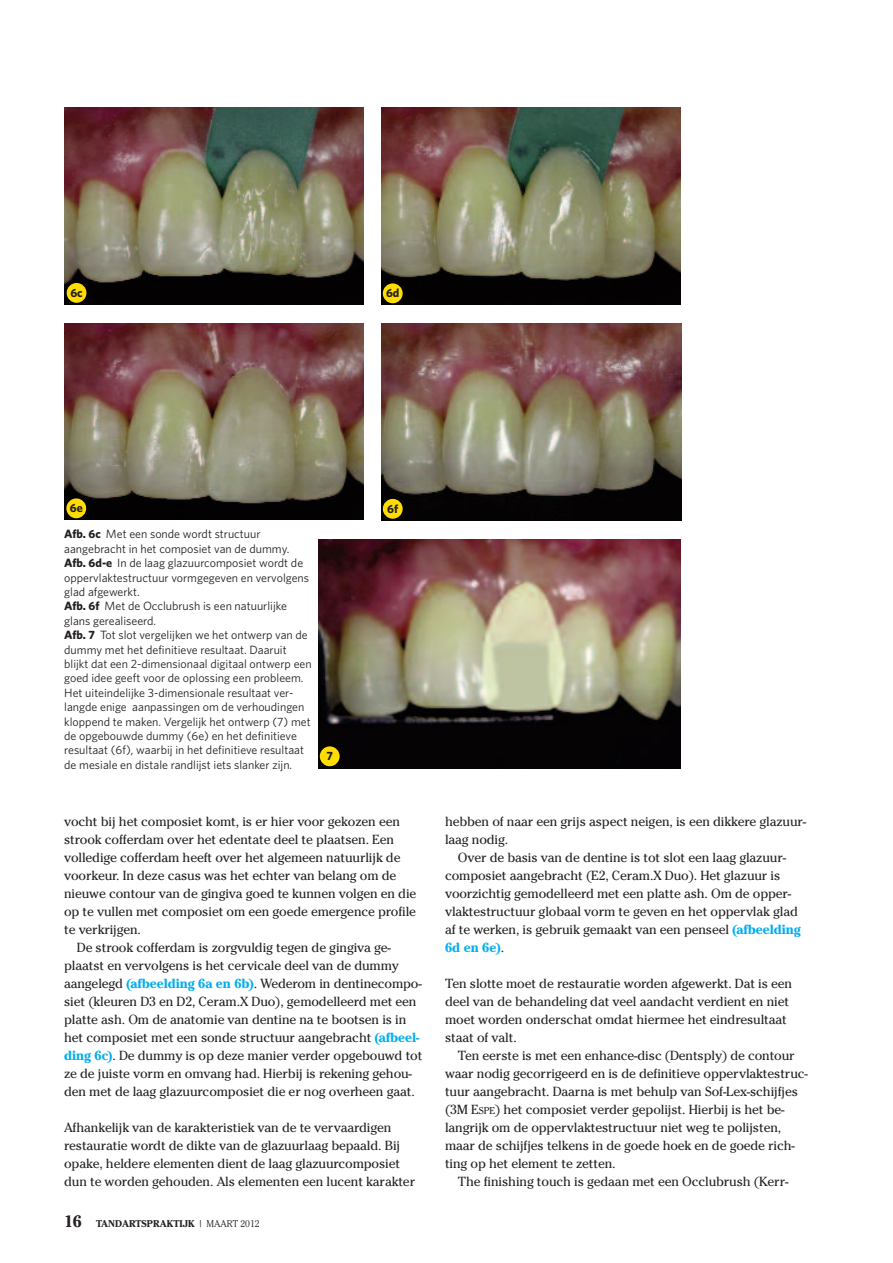
<style>
.page{position:relative;width:893px;height:1263px;background:#fff}
.page>*{position:absolute;margin:0;border:0;box-sizing:border-box;transform-origin:0 0}
.t1{font:13.2px/18px "Cheltenham Std";letter-spacing:-.01em;color:#231f20}
.t2{font:700 13.2px "Cheltenham Std";color:#00aeef}
.t3{font:12px/14.4px "Whitney";color:#231f20}
.t4{font:700 12px "Whitney";color:#231f20}
.t5{font:700 9.75px "Cheltenham Std";color:#231f20}
.s1{font-weight:700}
.s2{font-weight:700;color:#00aeef}
.s3{font-size:16.5px}
.s4{font-weight:300}
.s5{font-weight:400;color:#231f20}
.s6{font-size:9.9px}
</style>
<div class="page">
<img style="left:382px;top:108px;width:299px;height:197px">
<img style="left:65px;top:108px;width:299px;height:196px">
<div style="left:67px;top:283px;width:19px;height:20px;background:#ffdd01;border-radius:50%"></div>
<div style="left:383px;top:283px;width:20px;height:20px;background:#ffdd01;border-radius:50%"></div>
<img style="left:382px;top:323px;width:299px;height:197px">
<img style="left:65px;top:323px;width:299px;height:197px">
<div style="left:66px;top:498px;width:20px;height:20px;background:#ffdd01;border-radius:50%"></div>
<div style="left:383px;top:499px;width:20px;height:20px;background:#ffdd01;border-radius:50%"></div>
<img style="left:318px;top:539px;width:363px;height:229px">
<div style="left:320px;top:746px;width:20px;height:20px;background:#ffdd01;border-radius:50%"></div>
<p class="t4" style="left:70px;top:289px;width:14px">6c</p>
<p class="t4" style="left:386px;top:289px;width:15px">6d</p>
<p class="t4" style="left:70px;top:504px;width:14px">6e</p>
<p class="t4" style="left:387px;top:504px;width:13px">6f</p>
<p class="t3" style="left:64px;top:528px;width:249px"><span class="s1">Afb. 6c</span> Met een sonde wordt structuur aangebracht in het composiet van de dummy.<br><span class="s1">Afb. 6d-e</span> In de laag glazuurcomposiet wordt de oppervlaktestructuur vormgegeven en vervolgens glad afgewerkt.<br><span class="s1">Afb. 6f</span> Met de Occlubrush is een natuurlijke glans gerealiseerd.<br><span class="s1">Afb. 7</span> Tot slot vergelijken we het ontwerp van de dummy met het definitieve resultaat. Daaruit blijkt dat een 2-dimensionaal digitaal ontwerp een goed idee geeft voor de oplossing een probleem.<br>Het uiteindelijke 3-dimensionale resultaat ver&shy;langde enige aanpassingen om de verhoudingen kloppend te maken. Vergelijk het ontwerp (7) met de opgebouwde dummy (6e) en het definitieve resultaat (6f), waarbij in het definitieve resultaat de mesiale en distale randlijst iets slanker zijn.</p>
<p class="t4" style="left:326px;top:752px;width:8px">7</p>
<p class="t1" style="left:64px;top:813px;width:337px">vocht bij het composiet komt, is er hier voor gekozen een</p>
<p class="t1" style="left:64px;top:831px;width:331px">strook cofferdam over het edentate deel te plaatsen. Een</p>
<p class="t1" style="left:64px;top:849px;width:338px">volledige cofferdam heeft over het algemeen natuurlijk de</p>
<p class="t1" style="left:64px;top:867px;width:334px">voorkeur. In deze casus was het echter van belang om de</p>
<p class="t1" style="left:64px;top:885px;width:354px">nieuwe contour van de gingiva goed te kunnen volgen en die</p>
<p class="t1" style="left:64px;top:903px;width:353px">op te vullen met composiet om een goede emergence profile</p>
<p class="t1" style="left:64px;top:921px;width:78px">te verkrijgen.</p>
<p class="t1" style="left:77px;top:939px;width:316px">De strook cofferdam is zorgvuldig tegen de gingiva ge-</p>
<p class="t1" style="left:64px;top:957px;width:336px">plaatst en vervolgens is het cervicale deel van de dummy</p>
<p class="t1" style="left:64px;top:975px;width:359px">aangelegd <span class="s2">(afbeelding 6a en 6b)</span>. Wederom in dentinecompo-</p>
<p class="t1" style="left:64px;top:993px;width:354px">siet (kleuren D3 en D2, Ceram.X Duo), gemodelleerd met een</p>
<p class="t1" style="left:64px;top:1011px;width:344px">platte ash. Om de anatomie van dentine na te bootsen is in</p>
<p class="t1" style="left:64px;top:1029px;width:357px">het composiet met een sonde structuur aangebracht <span class="s2">(afbeel-</span></p>
<p class="t1" style="left:64px;top:1047px;width:360px"><span class="s2">ding 6c)</span>. De dummy is op deze manier verder opgebouwd tot</p>
<p class="t1" style="left:64px;top:1065px;width:349px">ze de juiste vorm en omvang had. Hierbij is rekening gehou-</p>
<p class="t1" style="left:64px;top:1083px;width:352px">den met de laag glazuurcomposiet die er nog overheen gaat.</p>
<p class="t1" style="left:64px;top:1119px;width:353px">Afhankelijk van de karakteristiek van de te vervaardigen restauratie wordt de dikte van de glazuurlaag bepaald. Bij opake, heldere elementen dient de laag glazuurcomposiet dun te worden gehouden. Als elementen een lucent karakter</p>
<p class="t5" style="left:64px;top:1220px;width:197px"><span class="s3">16</span> TANDARTSPRAKTIJK <span class="s4">| MAART 2012</span></p>
<p class="t1" style="left:445px;top:813px;width:363px">hebben of naar een grijs aspect neigen, is een dikkere glazuur-</p>
<p class="t1" style="left:445px;top:831px;width:65px">laag nodig.</p>
<p class="t1" style="left:458px;top:849px;width:330px">Over de basis van de dentine is tot slot een laag glazuur-</p>
<p class="t1" style="left:445px;top:867px;width:337px">composiet aangebracht (E2, Ceram.X Duo). Het glazuur is</p>
<p class="t1" style="left:445px;top:885px;width:348px">voorzichtig gemodelleerd met een platte ash. Om de opper-</p>
<p class="t1" style="left:445px;top:903px;width:354px">vlaktestructuur globaal vorm te geven en het oppervlak glad</p>
<p class="t1" style="left:445px;top:921px;width:357px">af te werken, is gebruik gemaakt van een penseel <span class="s2">(afbeelding</span></p>
<p class="t2" style="left:445px;top:943px;width:61px">6d en 6e)<span class="s5">.</span></p>
<p class="t1" style="left:445px;top:975px;width:349px">Ten slotte moet de restauratie worden afgewerkt. Dat is een deel van de behandeling dat veel aandacht verdient en niet moet worden onderschat omdat hiermee het eindresultaat staat of valt.</p>
<p class="t1" style="left:445px;top:1047px;width:364px;text-indent:13px">Ten eerste is met een enhance-disc (Dentsply) de contour waar nodig gecorrigeerd en is de definitieve oppervlaktestruc&shy;tuur aangebracht. Daarna is met behulp van Sof-Lex-schijfjes (3M E<span class="s6">SPE</span>) het composiet verder gepolijst. Hierbij is het be&shy;langrijk om de oppervlaktestructuur niet weg te polijsten, maar de schijfjes telkens in de goede hoek en de goede rich&shy;ting op het element te zetten.</p>
<p class="t1" style="left:458px;top:1173px;width:332px">The finishing touch is gedaan met een Occlubrush (Kerr-</p>
</div>
